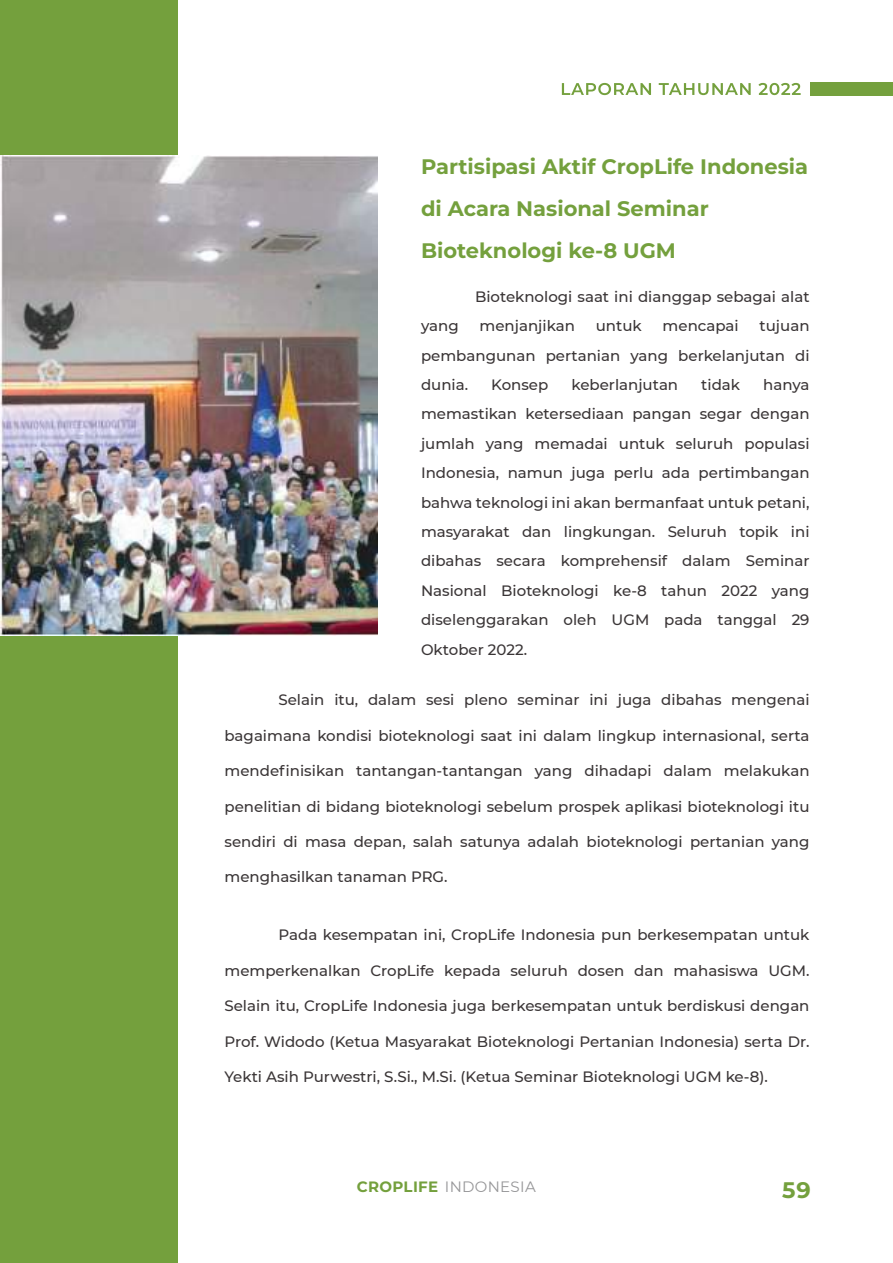
<style>
.page{position:relative;width:893px;height:1263px;background:#fff}
.page>*{position:absolute;margin:0;border:0;box-sizing:border-box;transform-origin:0 0}
.t1{font:700 22.5px "Montserrat";color:#74a03d}
.t2{font:700 21px/42.3px "Montserrat";color:#74a03d}
.t3{font:500 15px/29.4px "Montserrat";color:#3a3536;text-align:justify}
.t4{font:15px "Montserrat";letter-spacing:.02em;color:#969698}
.s1{font-weight:700;color:#74a03d}
</style>
<div class="page">
<div style="left:0;top:0;width:177px;height:1263px;background:#74a03d"></div>
<img style="left:0;top:155px;width:378px;height:480px">
<svg style="left:562px;top:83px;width:89px;height:12px"></svg>
<svg style="left:659px;top:83px;width:92px;height:12px"></svg>
<svg style="left:758px;top:83px;width:43px;height:12px"></svg>
<div style="left:811px;top:82px;width:82px;height:14px;background:#74a03d"></div>
<h2 class="t2" style="left:421px;top:145px;width:389px">Partisipasi Aktif CropLife Indonesia di Acara Nasional Seminar<br>Bioteknologi ke-8 UGM</h2>
<p class="t3" style="left:475px;top:281px;width:336px">Bioteknologi saat ini dianggap sebagai alat</p>
<p class="t3" style="left:421px;top:311px;width:39px">yang</p>
<p class="t3" style="left:480px;top:311px;width:97px">menjanjikan</p>
<p class="t3" style="left:596px;top:311px;width:47px">untuk</p>
<p class="t3" style="left:663px;top:311px;width:78px">mencapai</p>
<p class="t3" style="left:421px;top:311px;width:390px;text-indent:339px">tujuan pembangunan pertanian yang berkelanjutan di dunia.</p>
<p class="t3" style="left:491px;top:369px;width:59px">Konsep</p>
<p class="t3" style="left:571px;top:369px;width:108px">keberlanjutan</p>
<p class="t3" style="left:701px;top:369px;width:40px">tidak</p>
<p class="t3" style="left:421px;top:369px;width:390px;text-indent:342px">hanya memastikan ketersediaan pangan segar dengan jumlah yang memadai untuk seluruh populasi Indonesia, namun juga perlu ada pertimbangan bahwa teknologi ini akan bermanfaat untuk petani, masyarakat dan lingkungan. Seluruh topik ini dibahas secara komprehensif dalam Seminar Nasional Bioteknologi ke-8 tahun 2022 yang diselenggarakan oleh UGM pada tanggal 29<br>Oktober 2022.</p>
<p class="t3" style="left:278px;top:685px;width:533px">Selain itu, dalam sesi pleno seminar ini juga dibahas mengenai</p>
<p class="t3" style="left:224px;top:720px;width:587px">bagaimana kondisi bioteknologi saat ini dalam lingkup internasional, serta</p>
<p class="t3" style="left:224px;top:755px;width:587px">mendefinisikan tantangan-tantangan yang dihadapi dalam melakukan</p>
<p class="t3" style="left:224px;top:791px;width:586px">penelitian di bidang bioteknologi sebelum prospek aplikasi bioteknologi itu</p>
<p class="t3" style="left:224px;top:826px;width:587px">sendiri di masa depan, salah satunya adalah bioteknologi pertanian yang</p>
<p class="t3" style="left:224px;top:862px;width:225px">menghasilkan tanaman PRG.</p>
<p class="t3" style="left:278px;top:920px;width:533px">Pada kesempatan ini, CropLife Indonesia pun berkesempatan untuk</p>
<p class="t3" style="left:224px;top:955px;width:587px">memperkenalkan CropLife kepada seluruh dosen dan mahasiswa UGM.</p>
<p class="t3" style="left:224px;top:990px;width:586px">Selain itu, CropLife Indonesia juga berkesempatan untuk berdiskusi dengan</p>
<p class="t3" style="left:224px;top:1026px;width:587px">Prof. Widodo (Ketua Masyarakat Bioteknologi Pertanian Indonesia) serta Dr.</p>
<p class="t3" style="left:224px;top:1061px;width:545px">Yekti Asih Purwestri, S.Si., M.Si. (Ketua Seminar Bioteknologi UGM ke-8).</p>
<p class="t4" style="left:357px;top:1177px;width:180px"><span class="s1">CROPLIFE</span> INDONESIA</p>
<h1 class="t1" style="left:782px;top:1175px;width:30px">59</h1>
</div>
